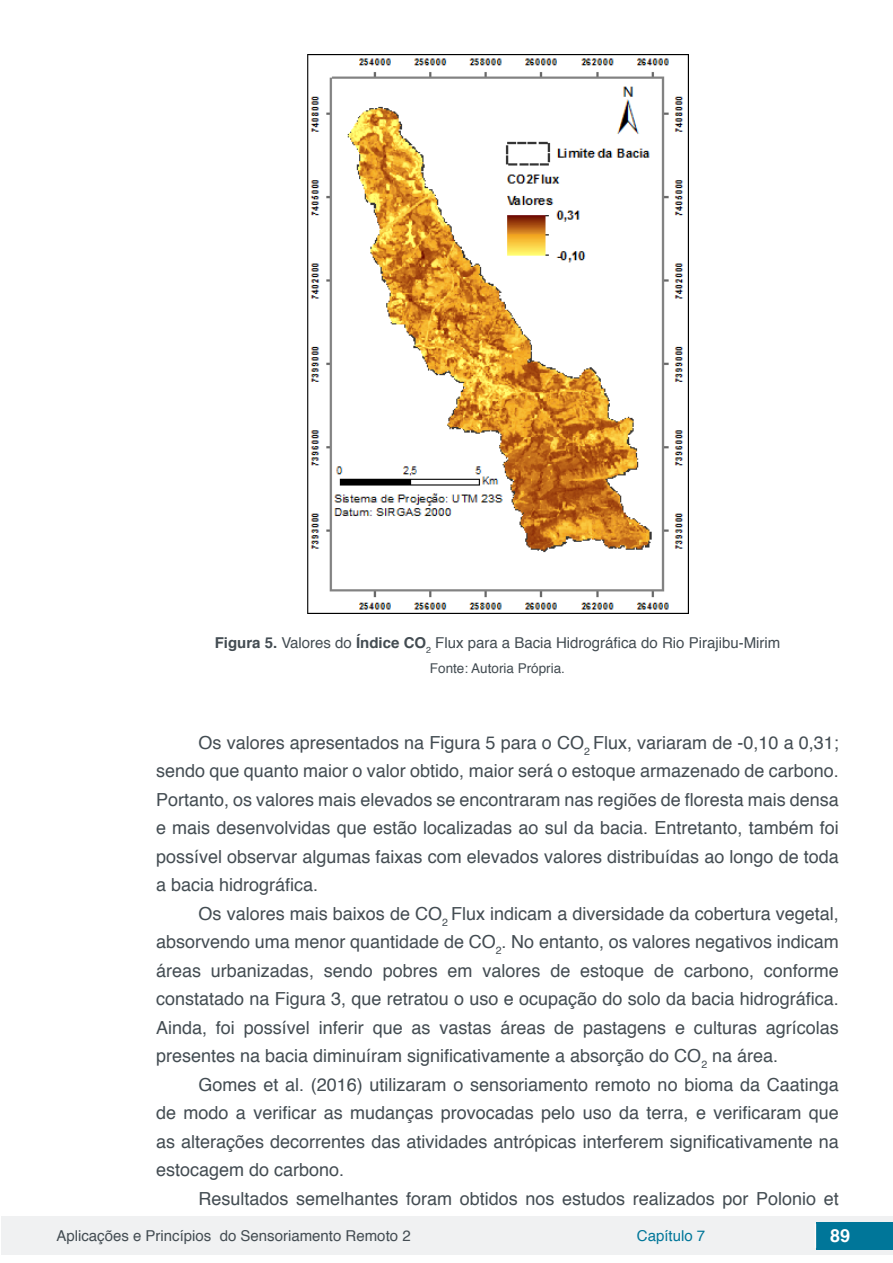
<style>
.page{position:relative;width:893px;height:1263px;background:#fff}
.page>*{position:absolute;margin:0;border:0;box-sizing:border-box;transform-origin:0 0}
.t1{font:18px/28.5px "Helvetica";color:#434c52;text-align:justify}
.t2{font:700 18px "Helvetica";color:#fff}
.t3{font:15px "Helvetica";color:#434c52}
.t4{font:15px "Helvetica";color:#007699}
.t5{font:13.5px "Helvetica";color:#434c52}
.s1{font-weight:700}
</style>
<div class="page">
<div style="left:1px;top:1216px;width:891px;height:38px;background:#f0f1f2"></div>
<div style="left:816px;top:1222px;width:77px;height:27px;background:#007699"></div>
<svg style="left:815px;top:1224px;width:1px;height:24px"></svg>
<img style="left:307px;top:54px;width:381px;height:559px">
<p class="t3" style="left:215px;top:631px;width:567px"><span class="s1">Figura 5.</span> Valores do <span class="s1">Índice CO</span><sub>2</sub> Flux para a Bacia Hidrográfica do Rio Pirajibu-Mirim</p>
<p class="t5" style="left:430px;top:658px;width:137px">Fonte: Autoria Própria.</p>
<p class="t1" style="left:156px;top:728px;width:684px;text-indent:43px">Os valores apresentados na Figura 5 para o CO<sub>2</sub> Flux, variaram de -0,10 a 0,31; sendo que quanto maior o valor obtido, maior será o estoque armazenado de carbono.<br>Portanto, os valores mais elevados se encontraram nas regiões de floresta mais densa e mais desenvolvidas que estão localizadas ao sul da bacia. Entretanto, também foi possível observar algumas faixas com elevados valores distribuídas ao longo de toda a bacia hidrográfica.</p>
<p class="t1" style="left:156px;top:899px;width:684px;text-indent:43px">Os valores mais baixos de CO<sub>2</sub> Flux indicam a diversidade da cobertura vegetal, absorvendo uma menor quantidade de CO<sub>2</sub>. No entanto, os valores negativos indicam áreas urbanizadas, sendo pobres em valores de estoque de carbono, conforme constatado na Figura 3, que retratou o uso e ocupação do solo da bacia hidrográfica.<br>Ainda, foi possível inferir que as vastas áreas de pastagens e culturas agrícolas presentes na bacia diminuíram significativamente a absorção do CO<sub>2</sub> na área.</p>
<p class="t1" style="left:156px;top:1070px;width:684px;text-indent:43px">Gomes et al. (2016) utilizaram o sensoriamento remoto no bioma da Caatinga de modo a verificar as mudanças provocadas pelo uso da terra, e verificaram que as alterações decorrentes das atividades antrópicas interferem significativamente na estocagem do carbono.</p>
<p class="t1" style="left:199px;top:1184px;width:642px">Resultados semelhantes foram obtidos nos estudos realizados por Polonio et</p>
<p class="t3" style="left:56px;top:1224px;width:356px">Aplicações e Princípios do Sensoriamento Remoto 2</p>
<p class="t4" style="left:637px;top:1224px;width:70px">Capítulo 7</p>
<p class="t2" style="left:830px;top:1221px;width:22px">89</p>
</div>
